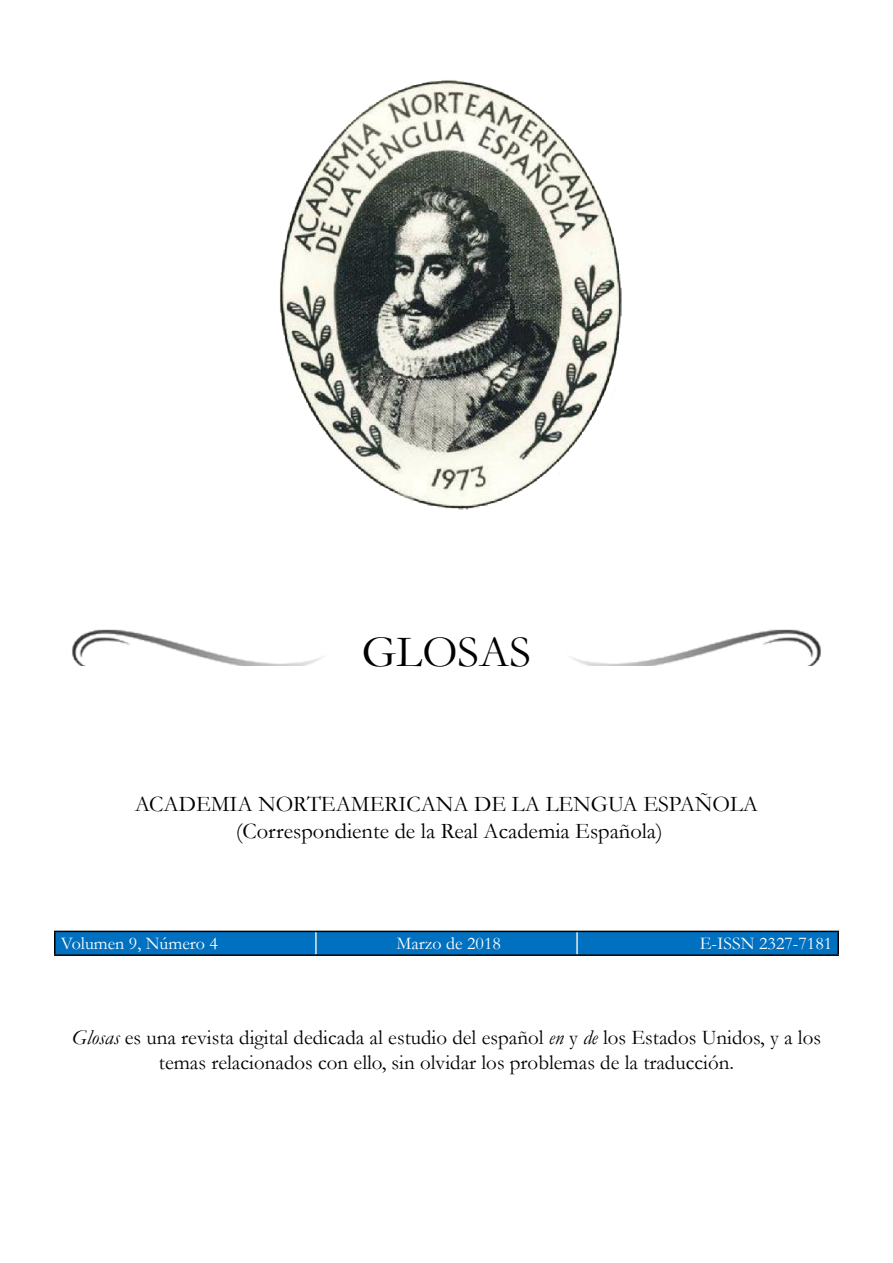
<style>
.page{position:relative;width:893px;height:1263px;background:#fff}
.page>*{position:absolute;margin:0;border:0;box-sizing:border-box;transform-origin:0 0}
.t1{font:45px "Garamond";color:#000}
.t2{font:22.5px/27px "Garamond";color:#000;text-align:center}
.t3{font:21px/25.2px "Garamond";color:#000;text-align:center}
.t4{font:18px "Garamond";color:#fff}
.s1{font-style:italic}
</style>
<div class="page">
<img style="left:280px;top:80px;width:342px;height:430px">
<div style="left:56px;top:932px;width:781px;height:22px;background:#0070c0"></div>
<hr style="left:576px;top:932px;width:2px;height:22px;background:#edebe0">
<hr style="left:315px;top:932px;width:2px;height:22px;background:#edebe0">
<hr style="left:577px;top:931px;width:262px;height:1px;background:#000">
<hr style="left:837px;top:932px;width:2px;height:22px;background:#000">
<hr style="left:316px;top:931px;width:261px;height:1px;background:#000">
<hr style="left:54px;top:931px;width:262px;height:1px;background:#000">
<hr style="left:54px;top:932px;width:2px;height:22px;background:#000">
<hr style="left:577px;top:954px;width:262px;height:2px;background:#000">
<hr style="left:316px;top:954px;width:261px;height:2px;background:#000">
<hr style="left:54px;top:954px;width:262px;height:2px;background:#000">
<img style="left:569px;top:629px;width:252px;height:36px">
<img style="left:72px;top:629px;width:252px;height:36px">
<h1 class="t1" style="left:362px;top:622px;width:171px">GLOSAS</h1>
<p class="t2" style="left:135px;top:790px;width:625px">ACADEMIA NORTEAMERICANA DE LA LENGUA ESPAÑOLA (Correspondiente de la Real Academia Española)</p>
<p class="t4" style="left:61px;top:931px;width:159px">Volumen 9, Número 4</p>
<p class="t4" style="left:396px;top:931px;width:106px">Marzo de 2018</p>
<p class="t4" style="left:700px;top:931px;width:134px">E-ISSN 2327-7181</p>
<p class="t3" style="left:72px;top:1024px;width:751px"><span class="s1">Glosas</span> es una revista digital dedicada al estudio del español <span class="s1">en</span> y <span class="s1">de</span> los Estados Unidos, y a los temas relacionados con ello, sin olvidar los problemas de la traducción.</p>
</div>
